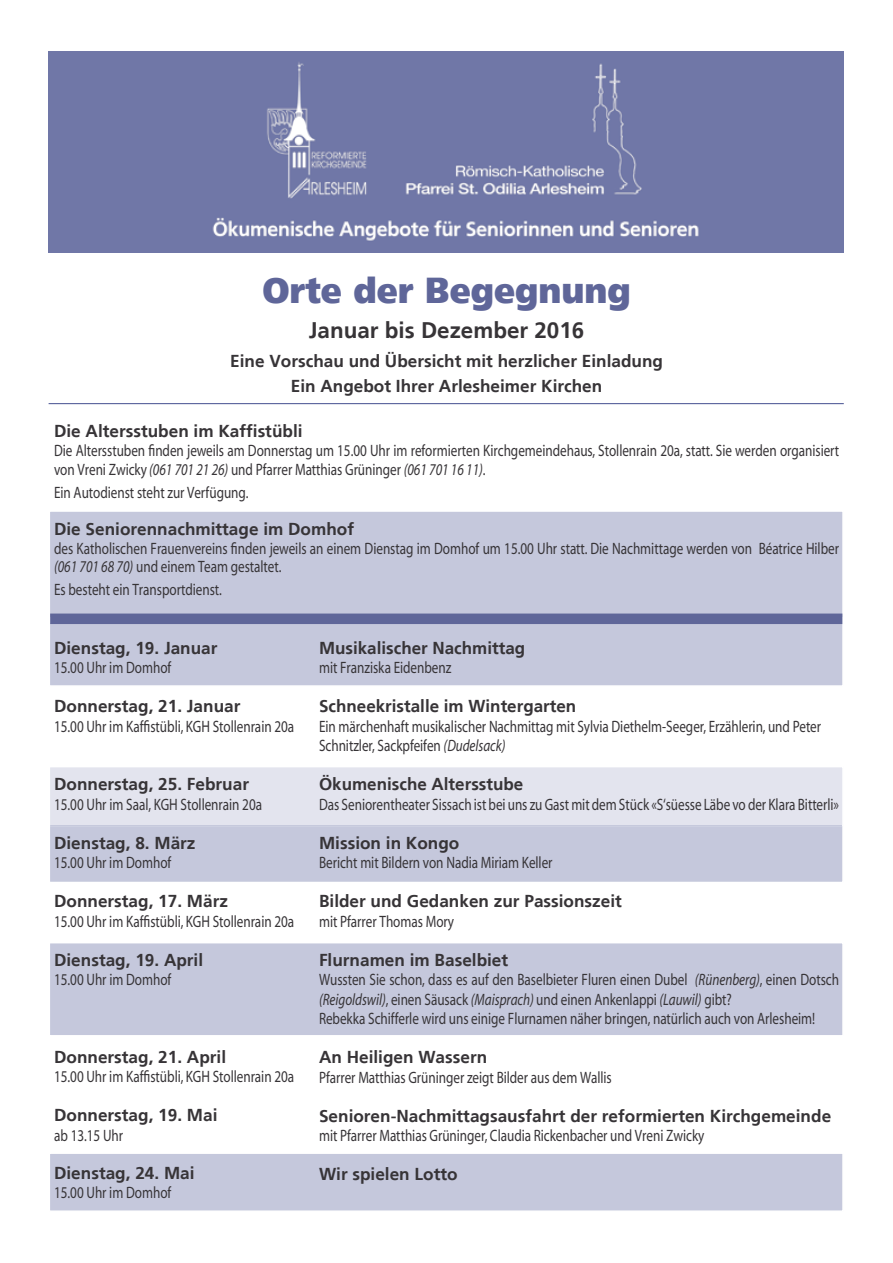
<style>
.page{position:relative;width:893px;height:1263px;background:#fff}
.page>*{position:absolute;margin:0;border:0;box-sizing:border-box;transform-origin:0 0}
.t1{font:36px "Weissach Black Regular SWFTE";letter-spacing:-.005em;color:#5f6699;scale:.95 1}
.t2{font:22.5px "Weissach Bold SWFTE";color:#373437}
.t3{font:17.25px/24.9px "Weissach Bold SWFTE";color:#373437;text-align:center}
.t4{font:16.5px/19.5px "Myriad";letter-spacing:-.005em;color:#373437;scale:.8 1}
.s1{font-style:italic}
</style>
<div class="page">
<div style="left:49px;top:622px;width:795px;height:65px;background:#c5c8dc;border:2px solid #fff"></div>
<div style="left:49px;top:824px;width:795px;height:59px;background:#c5c8dc;border:2px solid #fff"></div>
<div style="left:49px;top:766px;width:795px;height:61px;background:#e3e4ee;border:2px solid #fff"></div>
<div style="left:49px;top:942px;width:795px;height:94px;background:#c5c8dc;border:2px solid #fff"></div>
<div style="left:49px;top:510px;width:795px;height:108px;background:#c5c8dc;border:2px solid #fff"></div>
<div style="left:50px;top:613px;width:792px;height:11px;background:#5f6699"></div>
<hr style="left:49px;top:403px;width:795px;height:1px;background:#444e8f">
<img style="left:49px;top:51px;width:795px;height:201px">
<div style="left:49px;top:1152px;width:795px;height:60px;background:#c5c8dc;border:2px solid #fff"></div>
<h1 class="t1" style="left:262px;top:268px;width:389px">Orte der Begegnung</h1>
<h2 class="t2" style="left:309px;top:317px;width:277px">Januar bis Dezember 2016</h2>
<p class="t3" style="left:230px;top:349px;width:434px">Eine Vorschau und Übersicht mit herzlicher Einladung<br>Ein Angebot Ihrer Arlesheimer Kirchen</p>
<p class="t3" style="left:54px;top:418px;width:250px">Die Altersstuben im Kaffistübli</p>
<p class="t4" style="left:54px;top:442px;width:983px;line-height:18.8px">Die Altersstuben finden jeweils am Donnerstag um 15.00 Uhr im reformierten Kirchgemeindehaus, Stollenrain 20a, statt. Sie werden organisiert von Vreni Zwicky <span class="s1">(061 701 21 26)</span> und Pfarrer Matthias Grüninger <span class="s1">(061 701 16 11)</span>.</p>
<p class="t4" style="left:54px;top:484px;width:244px">Ein Autodienst steht zur Verfügung.</p>
<p class="t3" style="left:54px;top:516px;width:301px">Die Seniorennachmittage im Domhof</p>
<p class="t4" style="left:54px;top:539px;width:983px;line-height:18.8px">des Katholischen Frauenvereins finden jeweils an einem Dienstag im Domhof um 15.00 Uhr statt. Die Nachmittage werden von Béatrice Hilber <span class="s1">(061 701 68 70)</span> und einem Team gestaltet.</p>
<p class="t4" style="left:54px;top:581px;width:211px">Es besteht ein Transportdienst.</p>
<p class="t3" style="left:54px;top:635px;width:165px">Dienstag, 19. Januar</p>
<p class="t4" style="left:54px;top:659px;width:148px">15.00 Uhr im Domhof</p>
<p class="t3" style="left:54px;top:694px;width:188px">Donnerstag, 21. Januar</p>
<p class="t4" style="left:54px;top:717px;width:302px">15.00 Uhr im Kaffistübli, KGH Stollenrain 20a</p>
<p class="t3" style="left:54px;top:772px;width:196px">Donnerstag, 25. Februar</p>
<p class="t4" style="left:54px;top:795px;width:262px">15.00 Uhr im Saal, KGH Stollenrain 20a</p>
<p class="t3" style="left:54px;top:830px;width:143px">Dienstag, 8. März</p>
<p class="t4" style="left:54px;top:854px;width:148px">15.00 Uhr im Domhof</p>
<p class="t3" style="left:54px;top:889px;width:175px">Donnerstag, 17. März</p>
<p class="t4" style="left:54px;top:912px;width:302px">15.00 Uhr im Kaffistübli, KGH Stollenrain 20a</p>
<p class="t3" style="left:54px;top:947px;width:151px">Dienstag, 19. April</p>
<p class="t4" style="left:54px;top:971px;width:148px">15.00 Uhr im Domhof</p>
<p class="t3" style="left:54px;top:1044px;width:173px">Donnerstag, 21. April</p>
<p class="t4" style="left:54px;top:1068px;width:302px">15.00 Uhr im Kaffistübli, KGH Stollenrain 20a</p>
<p class="t3" style="left:54px;top:1103px;width:165px">Donnerstag, 19. Mai</p>
<p class="t4" style="left:54px;top:1126px;width:88px">ab 13.15 Uhr</p>
<p class="t3" style="left:54px;top:1160px;width:142px">Dienstag, 24. Mai</p>
<p class="t4" style="left:54px;top:1184px;width:148px">15.00 Uhr im Domhof</p>
<p class="t3" style="left:319px;top:635px;width:208px">Musikalischer Nachmittag</p>
<p class="t4" style="left:319px;top:659px;width:167px">mit Franziska Eidenbenz</p>
<p class="t3" style="left:319px;top:694px;width:259px">Schneekristalle im Wintergarten</p>
<p class="t4" style="left:319px;top:717px;width:629px">Ein märchenhaft musikalischer Nachmittag mit Sylvia Diethelm-Seeger, Erzählerin, und Peter<br>Schnitzler, Sackpfeifen <span class="s1">(Dudelsack)</span></p>
<p class="t3" style="left:319px;top:772px;width:206px">Ökumenische Altersstube</p>
<p class="t4" style="left:319px;top:795px;width:652px">Das Seniorentheater Sissach ist bei uns zu Gast mit dem Stück «S‘süesse Läbe vo der Klara Bitterli»</p>
<p class="t3" style="left:319px;top:830px;width:142px">Mission in Kongo</p>
<p class="t4" style="left:319px;top:854px;width:293px">Bericht mit Bildern von Nadia Miriam Keller</p>
<p class="t3" style="left:319px;top:889px;width:304px">Bilder und Gedanken zur Passionszeit</p>
<p class="t4" style="left:319px;top:912px;width:170px">mit Pfarrer Thomas Mory</p>
<p class="t3" style="left:319px;top:947px;width:191px">Flurnamen im Baselbiet</p>
<p class="t4" style="left:319px;top:971px;width:651px">Wussten Sie schon, dass es auf den Baselbieter Fluren einen Dubel <span class="s1">(Rünenberg)</span>, einen Dotsch <span class="s1">(Reigoldswil)</span>, einen Säusack <span class="s1">(Maisprach)</span> und einen Ankenlappi <span class="s1">(Lauwil)</span> gibt?<br>Rebekka Schifferle wird uns einige Flurnamen näher bringen, natürlich auch von Arlesheim!</p>
<p class="t3" style="left:319px;top:1045px;width:170px">An Heiligen Wassern</p>
<p class="t4" style="left:319px;top:1068px;width:367px">Pfarrer Matthias Grüninger zeigt Bilder aus dem Wallis</p>
<p class="t3" style="left:319px;top:1103px;width:514px">Senioren-Nachmittagsausfahrt der reformierten Kirchgemeinde</p>
<p class="t4" style="left:319px;top:1127px;width:483px">mit Pfarrer Matthias Grüninger, Claudia Rickenbacher und Vreni Zwicky</p>
<p class="t3" style="left:319px;top:1161px;width:140px">Wir spielen Lotto</p>
</div>
